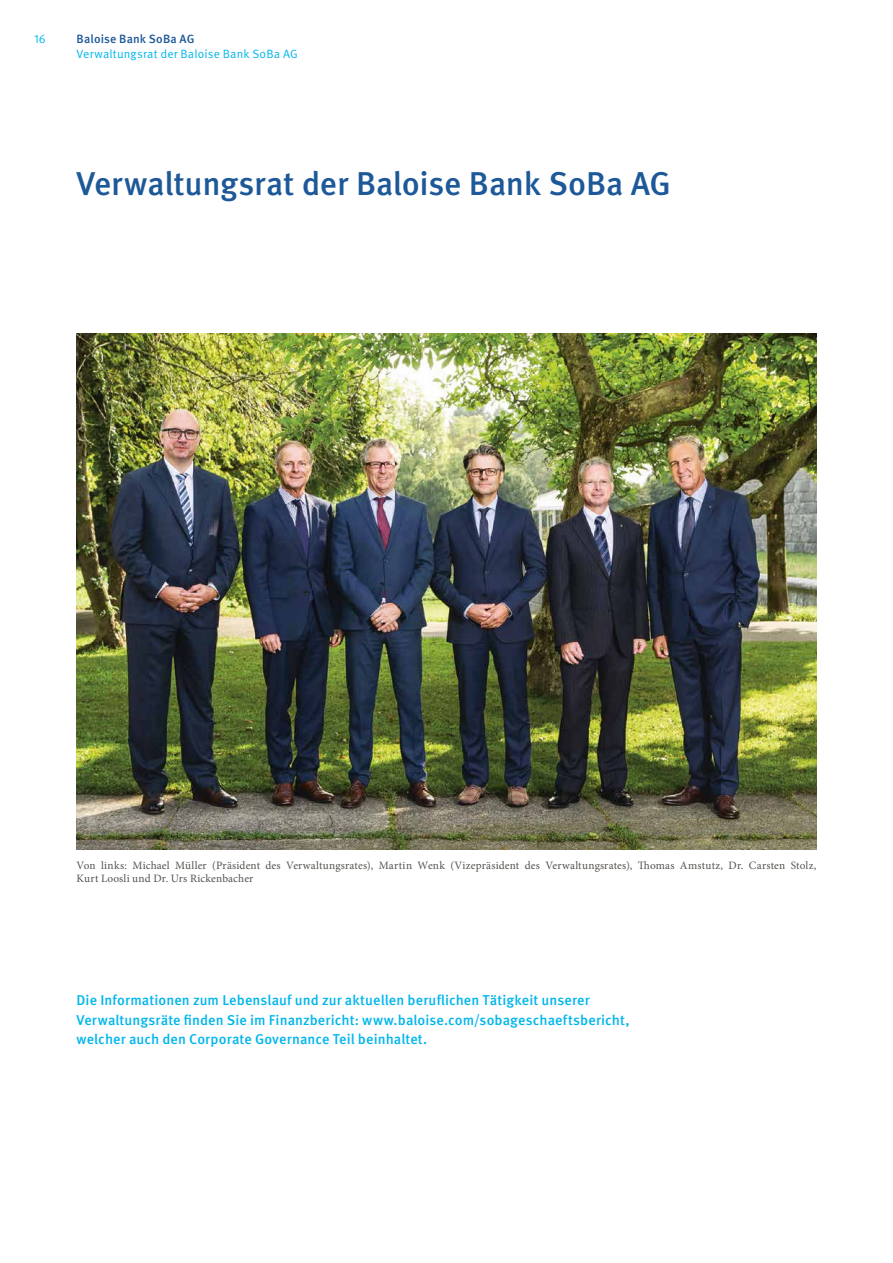
<style>
.page{position:relative;width:893px;height:1263px;background:#fff}
.page>*{position:absolute;margin:0;border:0;box-sizing:border-box;transform-origin:0 0}
.t1{font:500 33px "Meta OT";letter-spacing:-.005em;color:#1d5898}
.t2{font:500 14.25px/19.5px "Meta OT";letter-spacing:.005em;color:#00b6ec}
.t3{font:12px "Meta OT";letter-spacing:.015em;color:#00b6ec}
.t4{font:500 12px "Meta OT";letter-spacing:.015em;color:#1d5898}
.t5{font:11.25px/13.5px "Minion Pro";letter-spacing:.015em;color:#55524e}
</style>
<div class="page">
<img style="left:77px;top:334px;width:739px;height:515px">
<p class="t3" style="left:34px;top:32px;width:13px">16</p>
<p class="t4" style="left:77px;top:32px;width:120px">Baloise Bank SoBa AG</p>
<p class="t3" style="left:77px;top:47px;width:223px">Verwaltungsrat der Baloise Bank SoBa AG</p>
<h1 class="t1" style="left:77px;top:164px;width:596px">Verwaltungsrat der Baloise Bank SoBa AG</h1>
<p class="t5" style="left:77px;top:858px;width:741px">Von links: Michael Müller (Präsident des Verwaltungsrates), Martin Wenk (Vizepräsident des Verwaltungsrates), Thomas Amstutz, Dr. Carsten Stolz,<br>Kurt Loosli und Dr. Urs Rickenbacher</p>
<p class="t2" style="left:77px;top:991px;width:554px">Die Informationen zum Lebenslauf und zur aktuellen beruflichen Tätigkeit unserer<br>Verwaltungsräte finden Sie im Finanzbericht: www.baloise.com/sobageschaeftsbericht, welcher auch den Corporate Governance Teil beinhaltet.</p>
</div>
